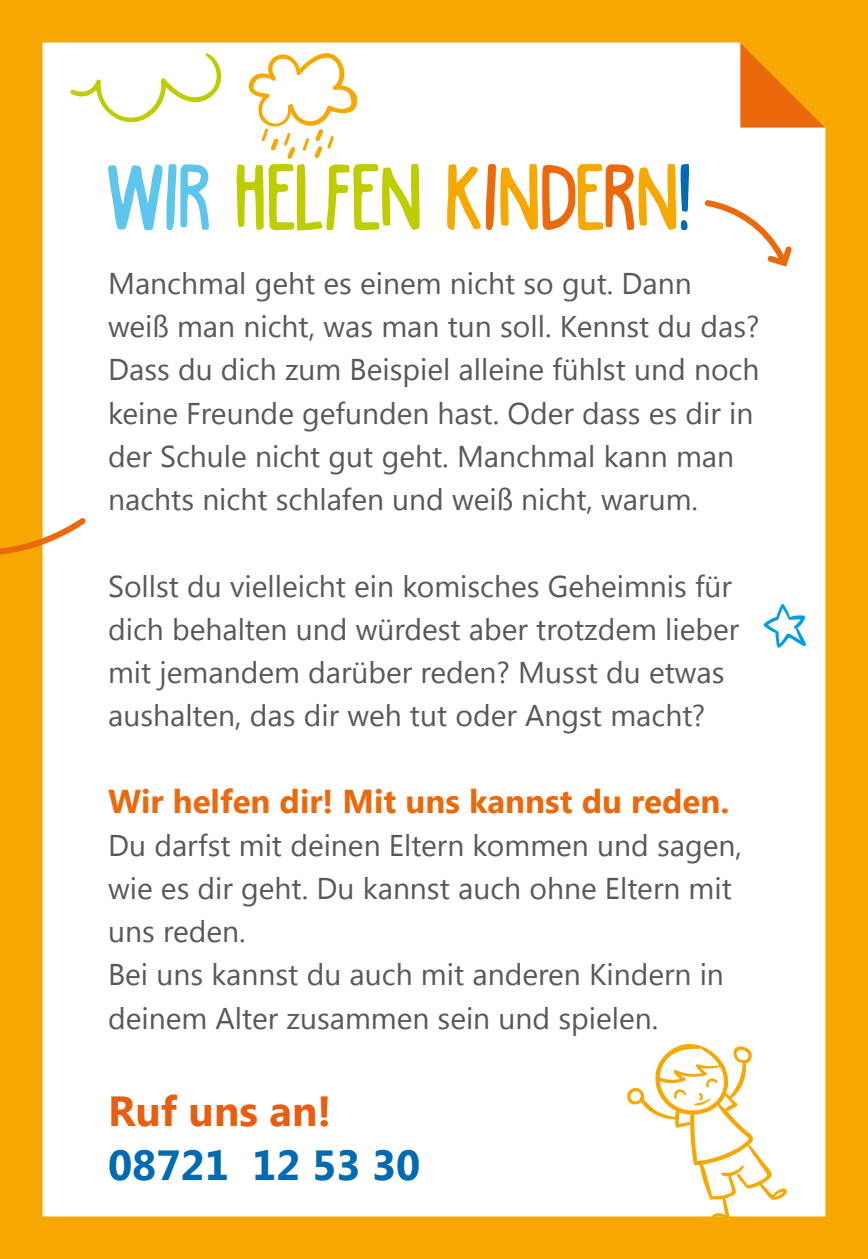
<style>
.page{position:relative;width:868px;height:1259px;background:#fff}
.page>*{position:absolute;margin:0;border:0;box-sizing:border-box;transform-origin:0 0}
.t1{font:700 93.3px "Black Coffee";color:#bdcd00}
.t2{font:700 42px "Segoe UI";color:#006ab3}
.t3{font:700 42px "Segoe UI";color:#e95d0f}
.t4{font:700 33px "Segoe UI";color:#eb690b}
.t5{font:30px/43.2px "Segoe UI";color:#58585a}
.s1{color:#5ec5ed}
.s2{color:#f7a800}
.s3{color:#eb690b}
.s4{color:#006ab3}
</style>
<div class="page">
<hr style="left:867px;top:0;width:1px;height:1259px;background:#020b12">
<div style="left:0;top:0;width:867px;height:1259px;background:#f7a800"></div>
<div style="left:43px;top:43px;width:782px;height:1173px;background:#fff"></div>
<svg style="left:740px;top:43px;width:85px;height:85px"></svg>
<svg style="left:0;top:513px;width:91px;height:49px"></svg>
<svg style="left:700px;top:196px;width:96px;height:74px;background:#fceee4"></svg>
<svg style="left:763px;top:603px;width:43px;height:45px;background:#c2e8f7"></svg>
<svg style="left:69px;top:52px;width:157px;height:71px;background:#f8f9e5"></svg>
<svg style="left:245px;top:47px;width:113px;height:116px;background:#fdf2da"></svg>
<svg style="left:626px;top:1041px;width:161px;height:176px;background:#fdf4df"></svg>
<h1 class="t1" style="left:108px;top:142px;width:587px"><span class="s1">WIR</span> HELFEN <span class="s2">K</span><span class="s3">I</span><span class="s2">N</span><span class="s3">D</span><span class="s2">E</span><span class="s3">R</span><span class="s2">N</span><span class="s4">!</span></h1>
<p class="t5" style="left:108px;top:260px;width:653px">Manchmal geht es einem nicht so gut. Dann weiß man nicht, was man tun soll. Kennst du das?<br>Dass du dich zum Beispiel alleine fühlst und noch keine Freunde gefunden hast. Oder dass es dir in der Schule nicht gut geht. Manchmal kann man nachts nicht schlafen und weiß nicht, warum.</p>
<p class="t5" style="left:108px;top:563px;width:632px">Sollst du vielleicht ein komisches Geheimnis für dich behalten und würdest aber trotzdem lieber mit jemandem darüber reden? Musst du etwas aushalten, das dir weh tut oder Angst macht?</p>
<p class="t4" style="left:108px;top:777px;width:622px">Wir helfen dir! Mit uns kannst du reden.</p>
<p class="t5" style="left:108px;top:822px;width:635px">Du darfst mit deinen Eltern kommen und sagen, wie es dir geht. Du kannst auch ohne Eltern mit uns reden.<br>Bei uns kannst du auch mit anderen Kindern in deinem Alter zusammen sein und spielen.</p>
<h2 class="t3" style="left:108px;top:1081px;width:225px">Ruf uns an!</h2>
<h2 class="t2" style="left:108px;top:1135px;width:314px">08721 12 53 30</h2>
</div>
